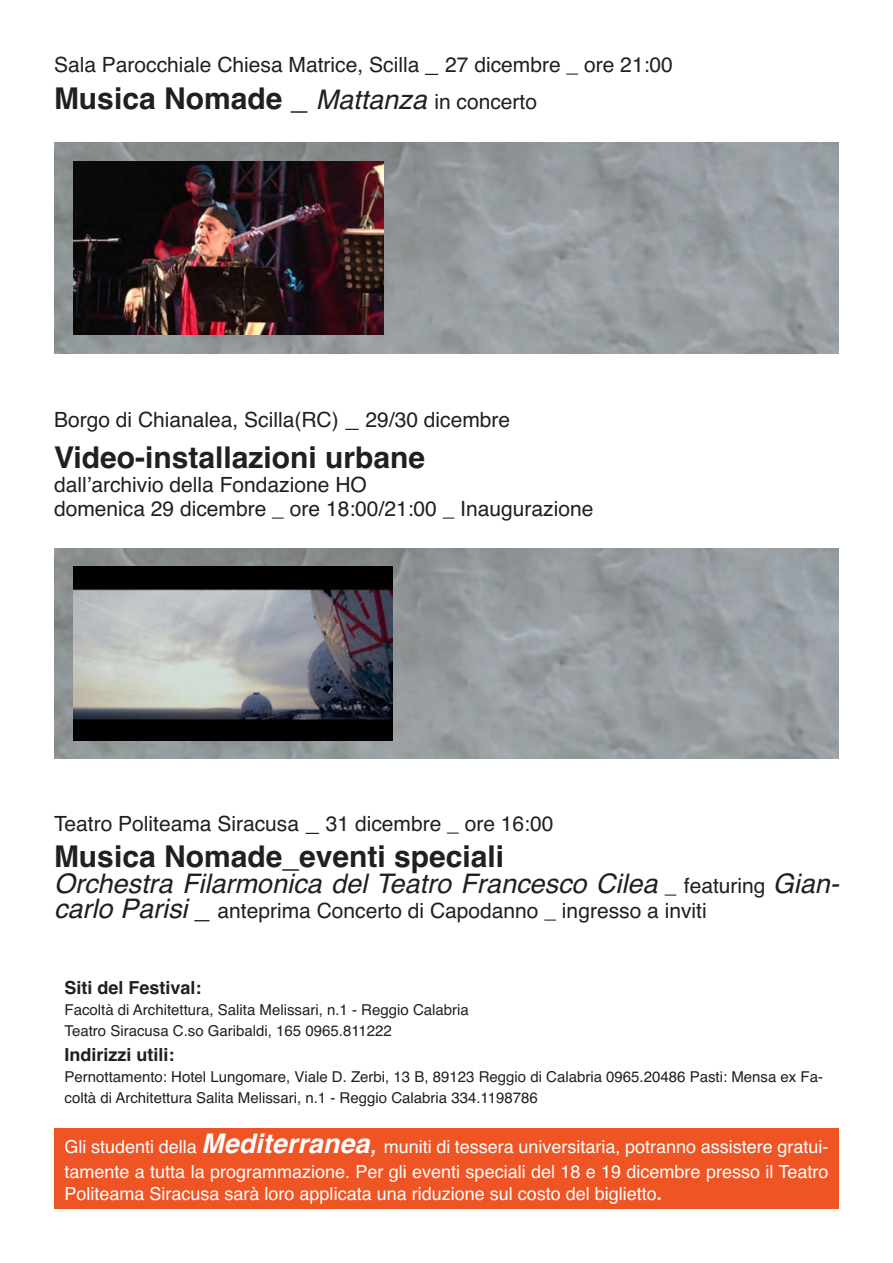
<style>
.page{position:relative;width:893px;height:1263px;background:#fff}
.page>*{position:absolute;margin:0;border:0;box-sizing:border-box;transform-origin:0 0}
.t1{font:700 30px "Helvetica";color:#231f20}
.t2{font:italic 27px "Helvetica";color:#231f20}
.t3{font:21px/24px "Helvetica";color:#231f20}
.t4{font:18px/25.5px "Helvetica";color:#fff}
.t5{font:700 18px "Helvetica";color:#231f20}
.t6{font:15px/21px "Helvetica";color:#231f20}
.s1{font-weight:700;font-size:24px}
.s2{font-weight:400;font-style:italic;font-size:27px}
.s3{font-weight:400;font-size:21px}
.s4{font-style:normal;font-size:21px}
.s5{font-style:italic;font-size:27px}
.s6{font-weight:700;font-style:italic;font-size:27px}
.s7{font-weight:700}
</style>
<div class="page">
<img style="left:54px;top:143px;width:785px;height:211px">
<img style="left:74px;top:161px;width:310px;height:174px">
<img style="left:54px;top:548px;width:785px;height:211px">
<img style="left:74px;top:566px;width:318px;height:174px">
<div style="left:54px;top:1128px;width:785px;height:81px;background:#ef5424"></div>
<p class="t3" style="left:54px;top:53px;width:620px">Sala Parocchiale Chiesa Matrice, Scilla <span class="s1">_</span> 27 dicembre _ ore 21:00</p>
<h1 class="t1" style="left:54px;top:81px;width:485px">Musica Nomade _ <span class="s2">Mattanza</span><span class="s3">in concerto</span></h1>
<p class="t3" style="left:54px;top:407px;width:458px">Borgo di Chianalea, Scilla(RC) <span class="s1">_</span> 29/30 dicembre</p>
<h1 class="t1" style="left:54px;top:440px;width:373px">Video-installazioni urbane</h1>
<p class="t3" style="left:54px;top:473px;width:541px">dallʼarchivio della Fondazione HO<br>domenica 29 dicembre _ ore 18:00/21:00 _ Inaugurazione</p>
<p class="t3" style="left:54px;top:812px;width:501px">Teatro Politeama Siracusa <span class="s1">_</span> 31 dicembre _ ore 16:00</p>
<h1 class="t1" style="left:54px;top:839px;width:452px">Musica Nomade_eventi speciali</h1>
<p class="t2" style="left:54px;top:868px;width:796px">Orchestra Filarmonica del Teatro Francesco Cilea <span class="s4">_ f e a t u r i n g</span> Gian-</p>
<p class="t3" style="left:54px;top:899px;width:654px"><span class="s5">carloParisi_</span>anteprima Concerto di Capodanno _ ingresso a inviti</p>
<p class="t5" style="left:64px;top:977px;width:139px">Siti del Festival:</p>
<p class="t6" style="left:64px;top:999px;width:406px">Facoltà di Architettura, Salita Melissari, n.1 - Reggio Calabria<br>Teatro Siracusa C.so Garibaldi, 165 0965.811222</p>
<p class="t5" style="left:64px;top:1044px;width:111px">Indirizzi utili:</p>
<p class="t6" style="left:64px;top:1066px;width:760px">Pernottamento: Hotel Lungomare, Viale D. Zerbi, 13 B, 89123 Reggio di Calabria 0965.20486 Pasti: Mensa ex Fa&shy;coltà di Architettura Salita Melissari, n.1 - Reggio Calabria 334.1198786</p>
<p class="t4" style="left:64px;top:1134px;width:765px">Gli studenti della <span class="s6">Mediterranea</span><span class="s5">,</span>muniti di tessera universitaria, potranno assistere gratui&shy;tamente a tutta la programmazione. Per gli eventi speciali del 18 e 19 dicembre presso il Teatro</p>
<p class="t4" style="left:64px;top:1181px;width:599px">Politeama Siracusa sarà loro applicata una riduzione sul costo del biglietto<span class="s7">.</span></p>
</div>
